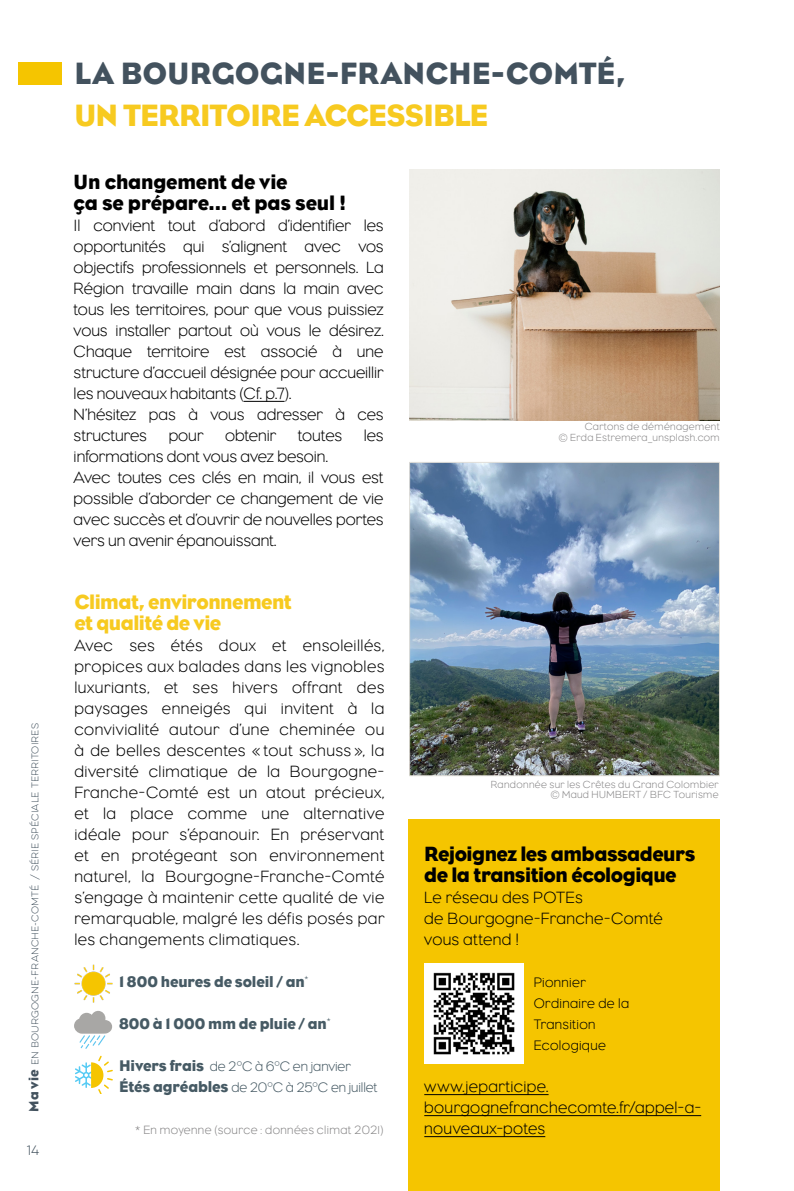
<style>
.page{position:relative;width:794px;height:1191px;background:#fff}
.page>*{position:absolute;margin:0;border:0;box-sizing:border-box;transform-origin:0 0}
.t1{font:31.5px "Eagle";letter-spacing:.005em;color:#43525e}
.t2{font:31.5px "Eagle";letter-spacing:-.025em;color:#f7ca20}
.t3{font:21px/21px "Eagle";letter-spacing:-.02em;color:#000}
.t4{font:21px/21px "Eagle";letter-spacing:-.025em;color:#f7ca20}
.t5{font:300 16.62px/21px "Eagle";color:#000}
.t6{font:300 16.62px/21px "Eagle";letter-spacing:.02em;color:#000}
.t7{font:15.75px "Eagle";letter-spacing:-.01em;color:#465a64}
.t8{font:300 14px/21px "Eagle";letter-spacing:-.005em;color:#465a64}
.t9{font:300 14px/21px "Eagle";letter-spacing:.025em;color:#000}
.t10{font:300 12.25px "Eagle";letter-spacing:.03em;color:#868586}
.t11{font:100 12.25px "Eveleth Clean";color:#43525e}
.t12{font:300 10.5px/10.5px "Eagle";letter-spacing:.035em;color:#868586;text-align:right}
.t13{font:100 8.75px "Eveleth Clean";letter-spacing:.015em;color:#43525e}
.s1{font-family:"Eagle";font-weight:400;font-size:14px}
.s2{font-weight:400;font-size:15.75px}
</style>
<div class="page">
<hr style="left:243px;top:401px;width:42px;height:1px;background:#000">
<img style="left:409px;top:169px;width:310px;height:251px">
<div style="left:19px;top:63px;width:43px;height:22px;background:#f5c500"></div>
<img style="left:411px;top:464px;width:306px;height:310px">
<div style="left:409px;top:462px;width:310px;height:314px;border:1px solid #e3e0da"></div>
<img style="left:74px;top:964px;width:38px;height:38px">
<svg style="left:74px;top:1011px;width:38px;height:38px"></svg>
<svg style="left:75px;top:1055px;width:38px;height:38px"></svg>
<div style="left:408px;top:819px;width:311px;height:372px;background:#f5c500"></div>
<hr style="left:424px;top:1094px;width:124px;height:1px;background:#000">
<hr style="left:424px;top:1115px;width:277px;height:1px;background:#000">
<hr style="left:424px;top:1136px;width:121px;height:1px;background:#000">
<img style="left:424px;top:964px;width:99px;height:99px">
<p class="t13" style="left:29px;top:1112px;width:390px;rotate:-90deg"><span class="s1">Ma vie</span> en bourgogne-franche-comté / série spéciale territoires</p>
<p class="t11" style="left:27px;top:1142px;width:14px">14</p>
<h1 class="t1" style="left:74px;top:55px;width:552px">LA BOURGOGNE-FRANCHE-COMTÉ,</h1>
<h1 class="t2" style="left:74px;top:97px;width:415px">UN TERRITOIRE ACCESSIBLE</h1>
<p class="t3" style="left:74px;top:171px;width:274px">Un changement de vie<br>ça se prépare... et pas seul !</p>
<p class="t5" style="left:74px;top:215px;width:311px">Il convient tout d’abord d’identifier les opportunités qui s’alignent avec vos objectifs professionnels et personnels. La Région travaille main dans la main avec tous les territoires, pour que vous puissiez vous installer partout où vous le désirez.<br>Chaque territoire est associé à une structure d’accueil désignée pour accueillir les nouveaux habitants (Cf. p.7).<br>N’hésitez pas à vous adresser à ces structures</p>
<p class="t5" style="left:169px;top:425px;width:36px">pour</p>
<p class="t5" style="left:225px;top:425px;width:53px">obtenir</p>
<p class="t5" style="left:298px;top:425px;width:46px">toutes</p>
<p class="t5" style="left:364px;top:425px;width:21px">les</p>
<p class="t5" style="left:74px;top:446px;width:311px">informations dont vous avez besoin.<br>Avec toutes ces clés en main, il vous est possible d’aborder ce changement de vie avec succès et d’ouvrir de nouvelles portes vers un avenir épanouissant.</p>
<p class="t4" style="left:74px;top:591px;width:219px">Climat, environnement et qualité de vie</p>
<p class="t5" style="left:74px;top:635px;width:311px;text-align:justify">Avec ses étés doux et ensoleillés, propices aux balades dans les vignobles luxuriants, et ses hivers offrant des paysages enneigés qui invitent à la convivialité autour d’une cheminée ou à de belles descentes « tout schuss », la diversité climatique de la Bourgogne-Franche-Comté est un atout précieux, et la place comme une alternative idéale pour s’épanouir. En préservant et en protégeant son environnement naturel, la Bourgogne-Franche-Comté s’engage à maintenir cette qualité de vie remarquable, malgré les défis posés par les changements climatiques.</p>
<p class="t7" style="left:119px;top:973px;width:191px">1 800 heures de soleil / an<sup>*</sup></p>
<p class="t7" style="left:119px;top:1015px;width:213px">800 à 1 000 mm de pluie / an<sup>*</sup></p>
<p class="t8" style="left:119px;top:1056px;width:260px"><span class="s2">Hivers frais</span> de 2°C à 6°C en janvier<br><span class="s2">Étés agréables</span> de 20°C à 25°C en juillet</p>
<p class="t10" style="left:135px;top:1123px;width:250px">* En moyenne (source : données climat 2021)</p>
<p class="t12" style="left:559px;top:421px;width:162px">Cartons de déménagement<br>© Erda Estremera_unsplash.com</p>
<p class="t12" style="left:491px;top:779px;width:229px">Randonnée sur les Crêtes du Grand Colombier © Maud HUMBERT / BFC Tourisme</p>
<p class="t3" style="left:424px;top:843px;width:273px">Rejoignez les ambassadeurs de la transition écologique</p>
<p class="t6" style="left:424px;top:887px;width:240px">Le réseau des POTEs<br>de Bourgogne-Franche-Comté vous attend !</p>
<p class="t9" style="left:534px;top:972px;width:97px">Pionnier<br>Ordinaire de la<br>Transition<br>Ecologique</p>
<p class="t6" style="left:424px;top:1076px;width:278px">www.jeparticipe. bourgognefranchecomte.fr/appel-a&shy;nouveaux-potes</p>
</div>
